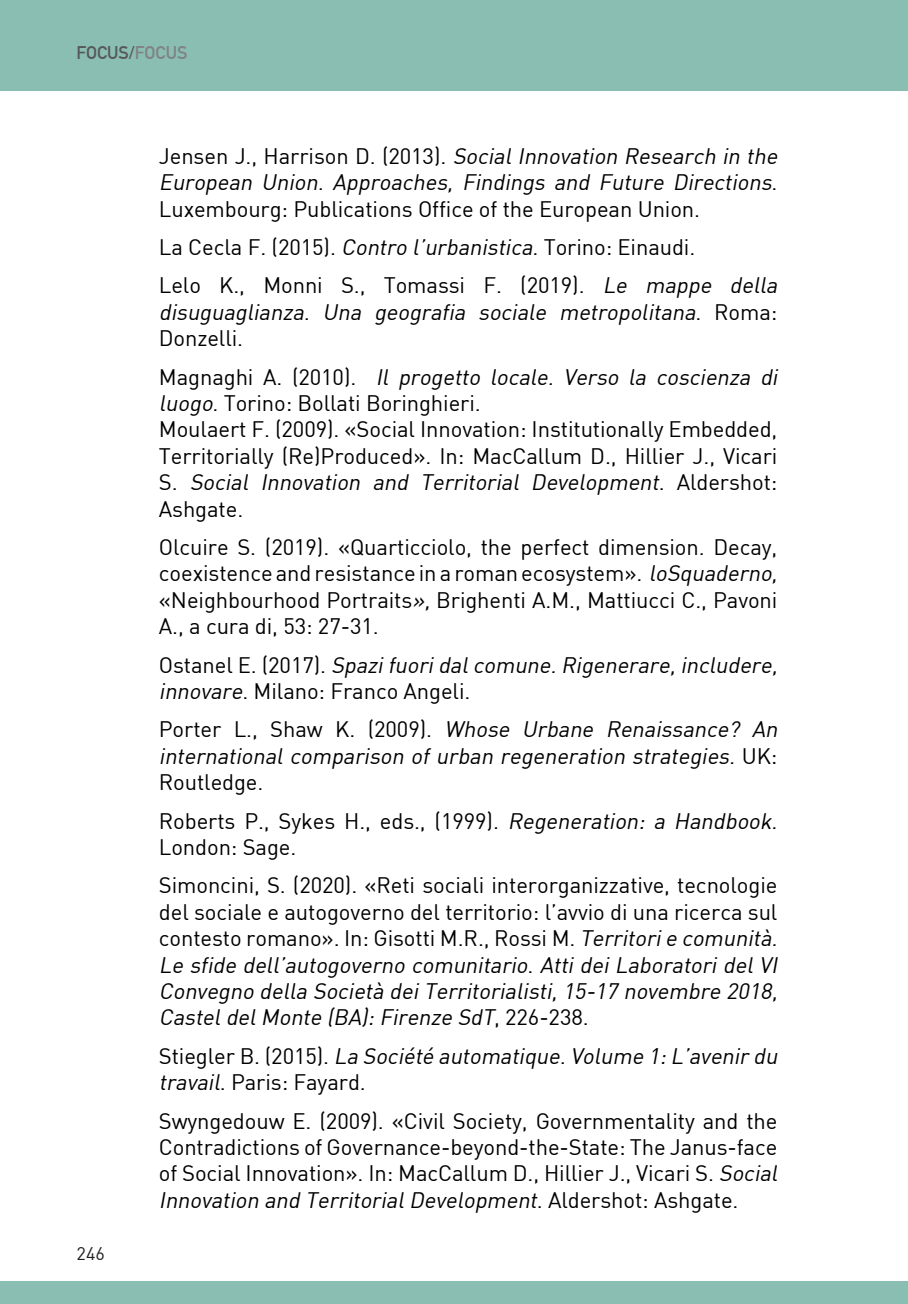
<style>
.page{position:relative;width:908px;height:1304px;background:#fff}
.page>*{position:absolute;margin:0;border:0;box-sizing:border-box;transform-origin:0 0}
.t1{font:22px/26.4px "DIN";letter-spacing:-.005em;color:#000}
.t2{font:italic 22px/26.4px "DIN";color:#000}
.t3{font:700 18px "DIN Alternate";color:#57585a}
.t4{font:18px "DIN";color:#231f20}
.s1{color:#808285}
.s2{font-style:normal}
.s3{font-style:italic}
</style>
<div class="page">
<div style="left:0;top:0;width:907px;height:90px;background:#8abeb2"></div>
<div style="left:0;top:1281px;width:907px;height:23px;background:#8abeb2"></div>
<p class="t3" style="left:77px;top:39px;width:112px">FOCUS/<span class="s1">FOCUS</span></p>
<p class="t4" style="left:77px;top:1242px;width:30px">246</p>
<p class="t2" style="left:159px;top:142px;width:624px"><span class="s2">J e n se n J . , H a rri so n D . ( 2 0 1 3 ) .</span> Social Innovation Research in the<br>European Union. Approaches, Findings and Future Directions<span class="s2">.<br>Luxembourg: Publications Office of the European Union.</span></p>
<p class="t1" style="left:159px;top:233px;width:537px">La Cecla F. (2015). <span class="s3">Contro l’urbanistica</span>. Torino: Einaudi.</p>
<p class="t2" style="left:159px;top:272px;width:624px"><span class="s2">Lelo K., Monni S., Tomassi F. (2019).</span> Le mappe della disuguaglianza. Una geografia sociale metropolitana<span class="s2">. R o m a :<br>Donzelli.</span></p>
<p class="t1" style="left:159px;top:363px;width:624px">M a g n a g h i A . ( 2 0 1 0 ) . <span class="s3">Il progetto locale. Verso la coscienza di luogo</span>. Torino: Bollati Boringhieri.</p>
<p class="t1" style="left:159px;top:416px;width:619px;text-align:justify">Moulaert F. (2009). «Social Innovation: Institutionally Embedded, Territorially (Re)Produced». In: MacCallum D., Hillier J., Vicari S . <span class="s3">Social Innovation and Territorial Development</span>. A l d e rs h o t :<br>Ashgate.</p>
<p class="t1" style="left:159px;top:533px;width:624px">Olcuire S. (2019). «Quarticciolo, the perfect dimension. Decay, coexistence and resistance in a roman ecosystem». <span class="s3">loSquaderno, </span>«Neighbourhood Portraits<span class="s3">»,</span> Brighenti A.M., Mattiucci C., Pavoni A., a cura di, 53: 27-31.</p>
<p class="t2" style="left:159px;top:651px;width:624px"><span class="s2">O st a n e l E . ( 2 0 1 7 ) .</span> Spazifuoridalcomune.Rigenerare,includere, innovare<span class="s2">. Milano: Franco Angeli.</span></p>
<p class="t2" style="left:159px;top:716px;width:624px"><span class="s2">P o rt e r L . , S h aw K. ( 2 0 0 9 ) .</span> Whose Urbane Renaissance? An international comparison of urban regeneration strategies. <span class="s2">U K :<br>Routledge.</span></p>
<p class="t1" style="left:159px;top:807px;width:619px">Roberts P., Sykes H., eds., (1999). <span class="s3">Regeneration: a Handbook</span>.<br>London: Sage.</p>
<p class="t1" style="left:159px;top:872px;width:624px">Simoncini, S. (2020). «Reti sociali interorganizzative, tecnologie del sociale e autogoverno del territorio: l’avvio di una ricerca sul contesto romano». In: Gisotti M.R., Rossi M. <span class="s3">Territorie comunità.<br>Le sfide dell’autogoverno comunitario</span>. <span class="s3">Atti dei Laboratori del VI Convegno della Società deiTerritorialisti,15-17 novembre 2018, CasteldelMonte (BA):Firenze SdT</span>, 2 2 6 - 2 3 8 .</p>
<p class="t2" style="left:159px;top:1042px;width:624px"><span class="s2">S t i e g l e r B . ( 2 0 1 5 ) .</span> La Société automatique.Volume 1:L’avenir du travail<span class="s2">. Paris: Fayard.</span></p>
<p class="t1" style="left:159px;top:1107px;width:624px">Swyngedouw E. (2009). «Civil Society, Governmentality and the Contradictions of Governance-beyond-the-State: The Janus-face of Social Innovation». In: MacCallum D., Hillier J., Vicari S. <span class="s3">Social Innovation and TerritorialDevelopment</span>. A l d e rs h o t : As h g a t e .</p>
</div>
